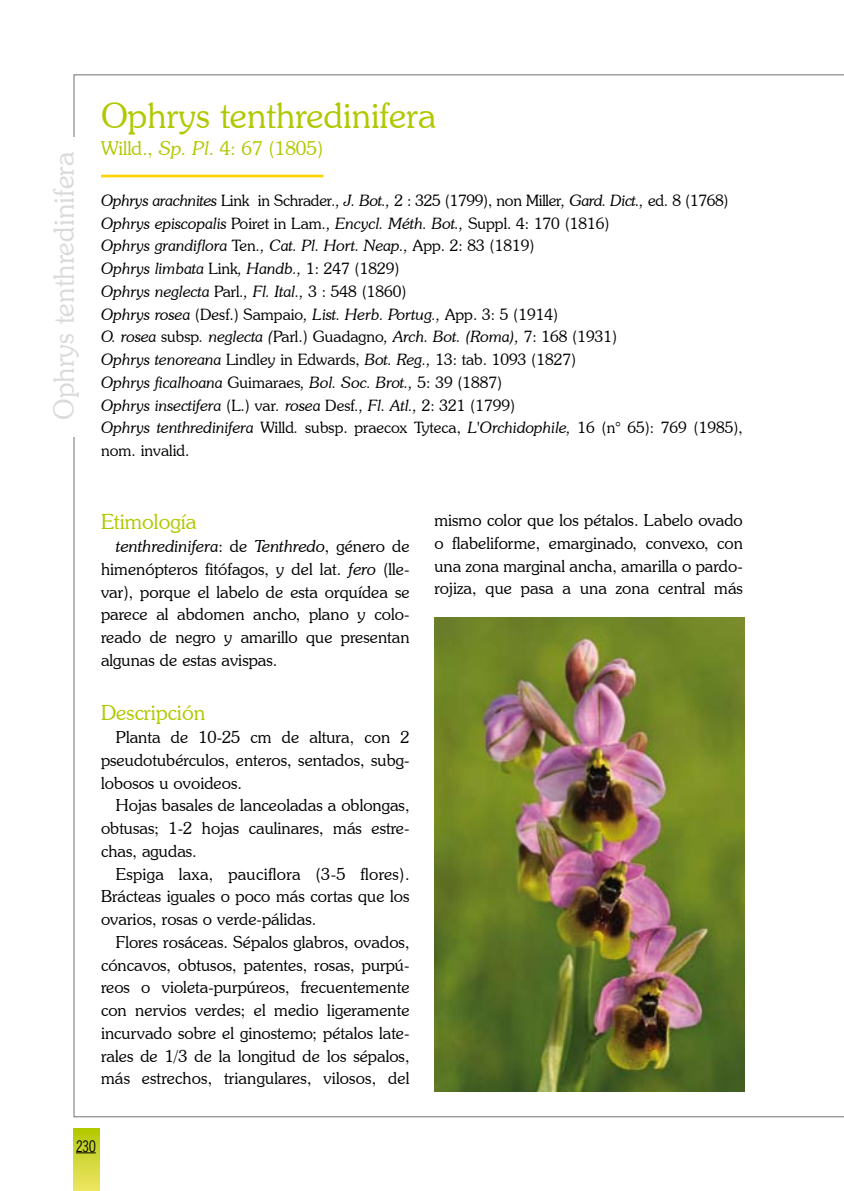
<style>
.page{position:relative;width:844px;height:1191px;background:#fff}
.page>*{position:absolute;margin:0;border:0;box-sizing:border-box;transform-origin:0 0}
.t1{font:300 35px "Souvenir IT Cby BT";color:#b1c800}
.t2{font:300 28px "Souvenir IT Cby BT";color:#d9dadb}
.t3{font:300 21px "Souvenir IT Cby BT";color:#b1c800}
.t4{font:300 19.25px "Souvenir IT Cby BT";color:#b1c800}
.t5{font:300 16.62px/22.8px "Souvenir IT Cby BT";color:#000;text-align:justify}
.t6{font:italic 300 15.75px/22.8px "Souvenir IT Cby BT";color:#000}
.t7{font:condensed 15.75px "News Gothic";color:#000}
.s1{font-style:italic}
.s2{font-style:normal}
</style>
<div class="page">
<svg style="left:74px;top:1129px;width:25px;height:62px;background:#d0d636"></svg>
<svg style="left:76px;top:1152px;width:20px;height:1px"></svg>
<hr style="left:101px;top:175px;width:222px;height:2px;background:#ffd300">
<img style="left:434px;top:618px;width:310px;height:473px">
<h2 class="t2" style="left:47px;top:420px;width:269px;rotate:-90deg">Ophrys tenthredinifera</h2>
<h1 class="t1" style="left:101px;top:94px;width:336px">Ophrys tenthredinifera</h1>
<p class="t4" style="left:101px;top:137px;width:224px">Willd., <span class="s1">Sp. Pl</span>. 4: 67 (1805)</p>
<p class="t6" style="left:101px;top:189px;width:643px">Ophrys arachnites <span class="s2">Link in Schrader</span>., J. Bot., <span class="s2">2 : 325 (1799), non Miller</span>, Gard. Dict., <span class="s2">ed. 8 (1768)<br></span>Ophrys episcopalis <span class="s2">Poiret in Lam</span>., Encycl. Méth. Bot., <span class="s2">Suppl. 4: 170 (1816)<br></span>Ophrys grandiflora <span class="s2">Ten</span>., Cat. Pl. Hort. Neap., <span class="s2">App. 2: 83 (1819)<br></span>Ophrys limbata <span class="s2">Link</span>, Handb., <span class="s2">1: 247 (1829)<br></span>Ophrys neglecta <span class="s2">Parl</span>., Fl. Ital., <span class="s2">3 : 548 (1860)<br></span>Ophrys rosea <span class="s2">(Desf.) Sampaio</span>, List. Herb. Portug., <span class="s2">App. 3: 5 (1914)<br></span>O. rosea <span class="s2">subsp</span>. neglecta (<span class="s2">Parl.) Guadagno</span>, Arch. Bot. (Roma), <span class="s2">7: 168 (1931)<br></span>Ophrys tenoreana <span class="s2">Lindley in Edwards,</span> Bot. Reg., <span class="s2">13: tab. 1093 (1827)<br></span>Ophrys ficalhoana <span class="s2">Guimaraes</span>, Bol. Soc. Brot., <span class="s2">5: 39 (1887)<br></span>Ophrys insectifera <span class="s2">(L.) var</span>. rosea <span class="s2">Desf</span>., Fl. Atl., <span class="s2">2: 321 (1799)<br></span>Ophrys tenthredinifera <span class="s2">Willd</span>. <span class="s2">subsp. praecox Tyteca,</span> L'Orchidophile, <span class="s2">16 (n° 65): 769 (1985), nom. invalid.</span></p>
<p class="t3" style="left:101px;top:509px;width:97px">Etimología</p>
<p class="t5" style="left:101px;top:535px;width:310px;text-indent:15px"><span class="s1">tenthredinifera</span>: de <span class="s1">Tenthredo</span>, género de himenópteros fitófagos, y del lat. <span class="s1">fero</span> (lle&shy;var), porque el labelo de esta orquídea se parece al abdomen ancho, plano y colo&shy;reado de negro y amarillo que presentan algunas de estas avispas.</p>
<p class="t3" style="left:101px;top:700px;width:106px">Descripción</p>
<p class="t5" style="left:101px;top:725px;width:310px;text-indent:15px">Planta de 10-25 cm de altura, con 2 pseudotubérculos, enteros, sentados, subg&shy;lobosos u ovoideos.</p>
<p class="t5" style="left:101px;top:794px;width:310px;text-indent:15px">Hojas basales de lanceoladas a oblongas, obtusas; 1-2 hojas caulinares, más estre&shy;chas, agudas.</p>
<p class="t5" style="left:101px;top:862px;width:310px;text-indent:15px">Espiga laxa, pauciflora (3-5 flores).<br>Brácteas iguales o poco más cortas que los ovarios, rosas o verde-pálidas.</p>
<p class="t5" style="left:101px;top:930px;width:310px;text-indent:15px">Flores rosáceas. Sépalos glabros, ovados, cóncavos, obtusos, patentes, rosas, purpú&shy;reos o violeta-purpúreos, frecuentemente con nervios verdes; el medio ligeramente incurvado sobre el ginostemo; pétalos late&shy;rales de 1/3 de la longitud de los sépalos, más estrechos, triangulares, vilosos, del</p>
<p class="t5" style="left:434px;top:508px;width:310px">mismo color que los pétalos. Labelo ovado o flabeliforme, emarginado, convexo, con una zona marginal ancha, amarilla o pardo&shy;rojiza, que pasa a una zona central más</p>
<p class="t7" style="left:76px;top:1137px;width:21px">230</p>
</div>
